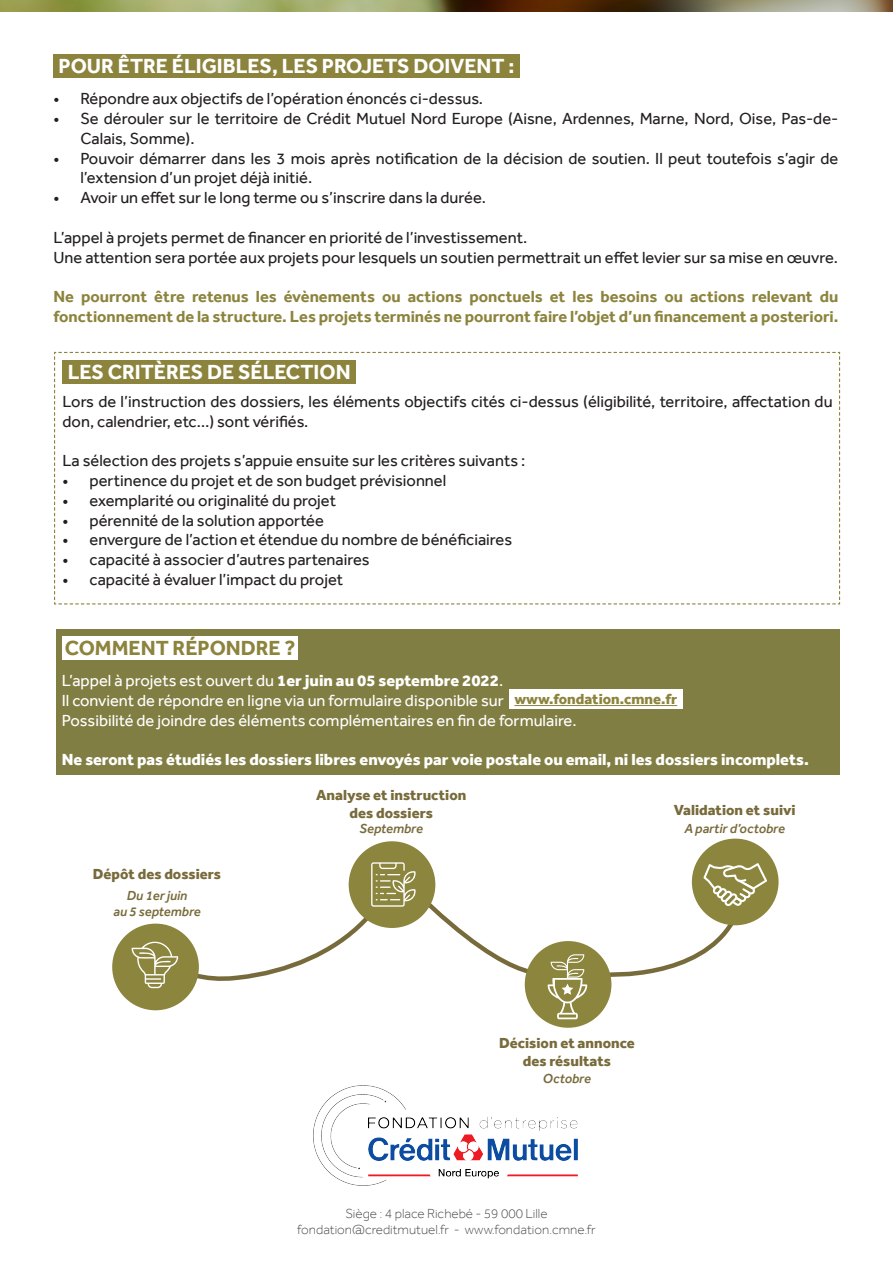
<style>
.page{position:relative;width:893px;height:1263px;background:#fff}
.page>*{position:absolute;margin:0;border:0;box-sizing:border-box;transform-origin:0 0}
.t1{font:700 21px "Effra";color:#fff}
.t2{font:700 21px "Effra";color:#8c843d}
.t3{font:16.5px/19.8px "Effra";color:#231f20}
.t4{font:700 16.5px/19.8px "Effra";color:#8c843d}
.t5{font:16.5px "Effra";color:#fff}
.t6{font:800 16.5px "Effra";color:#fff}
.t7{font:800 15px/18px "Effra";color:#786b3b;text-align:center}
.t8{font:800 15px "Effra";color:#8c843d}
.t9{font:300 13.5px/16.2px "Effra";color:#231f20;text-align:center}
.t10{font:italic 500 13.5px/16.2px "Effra";color:#786b3b;text-align:center}
.s1{font-weight:800}
</style>
<div class="page">
<div style="left:56px;top:629px;width:783px;height:146px;background:#817e43"></div>
<svg style="left:54px;top:351px;width:787px;height:254px"></svg>
<img style="left:0;top:0;width:893px;height:11px">
<div style="left:53px;top:54px;width:467px;height:23px;background:#8c843d"></div>
<div style="left:63px;top:360px;width:293px;height:23px;background:#8c843d"></div>
<div style="left:63px;top:636px;width:235px;height:23px;background:#fff"></div>
<div style="left:509px;top:689px;width:173px;height:20px;background:#fff"></div>
<hr style="left:514px;top:705px;width:163px;height:1px;background:#8c843d">
<img style="left:314px;top:1085px;width:263px;height:100px">
<svg style="left:183px;top:882px;width:556px;height:119px"></svg>
<div style="left:112px;top:923px;width:87px;height:87px;background:#8c853d;border-radius:50%"></div>
<svg style="left:132px;top:941px;width:46px;height:47px"></svg>
<div style="left:349px;top:841px;width:86px;height:87px;background:#8c853d;border-radius:50%"></div>
<svg style="left:371px;top:862px;width:45px;height:45px"></svg>
<div style="left:692px;top:839px;width:87px;height:86px;background:#8c853d;border-radius:50%"></div>
<svg style="left:703px;top:863px;width:64px;height:43px"></svg>
<div style="left:525px;top:941px;width:86px;height:87px;background:#8c853d;border-radius:50%"></div>
<svg style="left:548px;top:954px;width:39px;height:65px"></svg>
<p class="t1" style="left:59px;top:53px;width:457px">POUR ÊTRE ÉLIGIBLES, LES PROJETS DOIVENT :</p>
<p class="t3" style="left:53px;top:89px;width:431px">• Répondre aux objectifs de l’opération énoncés ci-dessus.</p>
<p class="t3" style="left:80px;top:108px;width:759px;text-indent:-27px">• Se dérouler sur le territoire de Crédit Mutuel Nord Europe (Aisne, Ardennes, Marne, Nord, Oise, Pas-de-<br>Calais, Somme).</p>
<p class="t3" style="left:80px;top:148px;width:759px;text-indent:-27px">• Pouvoir démarrer dans les 3 mois après notification de la décision de soutien. Il peut toutefois s’agir de l’extension d’un projet déjà initié.</p>
<p class="t3" style="left:53px;top:188px;width:434px">• Avoir un effet sur le long terme ou s’inscrire dans la durée.</p>
<p class="t3" style="left:53px;top:227px;width:475px">L’appel à projets permet de financer en priorité de l’investissement.</p>
<p class="t3" style="left:53px;top:247px;width:786px">Une attention sera portée aux projets pour lesquels un soutien permettrait un effet levier sur sa mise en œuvre.</p>
<p class="t4" style="left:53px;top:287px;width:787px">Ne pourront être retenus les évènements ou actions ponctuels et les besoins ou actions relevant du fonctionnement de la structure. Les projets terminés ne pourront faire l’objet d’un financement a posteriori.</p>
<p class="t1" style="left:68px;top:359px;width:284px">LES CRITÈRES DE SÉLECTION</p>
<p class="t3" style="left:63px;top:391px;width:772px">Lors de l’instruction des dossiers, les éléments objectifs cités ci-dessus (éligibilité, territoire, affectation du don, calendrier, etc…) sont vérifiés.</p>
<p class="t3" style="left:63px;top:450px;width:464px">La sélection des projets s’appuie ensuite sur les critères suivants :</p>
<p class="t3" style="left:63px;top:470px;width:385px">• pertinence du projet et de son budget prévisionnel</p>
<p class="t3" style="left:63px;top:490px;width:275px">• exemplarité ou originalité du projet</p>
<p class="t3" style="left:63px;top:510px;width:263px">• pérennité de la solution apportée</p>
<p class="t3" style="left:63px;top:530px;width:451px">• envergure de l’action et étendue du nombre de bénéficiaires</p>
<p class="t3" style="left:63px;top:549px;width:309px">• capacité à associer d’autres partenaires</p>
<p class="t3" style="left:63px;top:569px;width:282px">• capacité à évaluer l’impact du projet</p>
<p class="t2" style="left:65px;top:635px;width:232px">COMMENT RÉPONDRE ?</p>
<p class="t5" style="left:62px;top:671px;width:443px">L’appel à projets est ouvert du <span class="s1">1er juin au 05 septembre 2022</span>.</p>
<p class="t5" style="left:62px;top:690px;width:444px">Il convient de répondre en ligne via un formulaire disponible sur</p>
<p class="t5" style="left:62px;top:710px;width:516px">Possibilité de joindre des éléments complémentaires en fin de formulaire.</p>
<p class="t6" style="left:62px;top:750px;width:749px">Ne seront pas étudiés les dossiers libres envoyés par voie postale ou email, ni les dossiers incomplets.</p>
<p class="t8" style="left:514px;top:690px;width:164px">www.fondation.cmne.fr</p>
<p class="t7" style="left:93px;top:865px;width:130px">Dépôt des dossiers</p>
<p class="t10" style="left:113px;top:887px;width:89px">Du 1er juin<br>au 5 septembre</p>
<p class="t7" style="left:316px;top:785px;width:152px">Analyse et instruction des dossiers</p>
<p class="t10" style="left:360px;top:820px;width:65px">Septembre</p>
<p class="t7" style="left:674px;top:801px;width:123px">Validation et suivi</p>
<p class="t10" style="left:684px;top:820px;width:102px">A partir d’octobre</p>
<p class="t7" style="left:499px;top:1034px;width:137px">Décision et annonce des résultats</p>
<p class="t10" style="left:543px;top:1070px;width:50px">Octobre</p>
<p class="t9" style="left:297px;top:1205px;width:300px">Siège : 4 place Richebé - 59 000 Lille fondation@creditmutuel.fr - www.fondation.cmne.fr</p>
</div>
